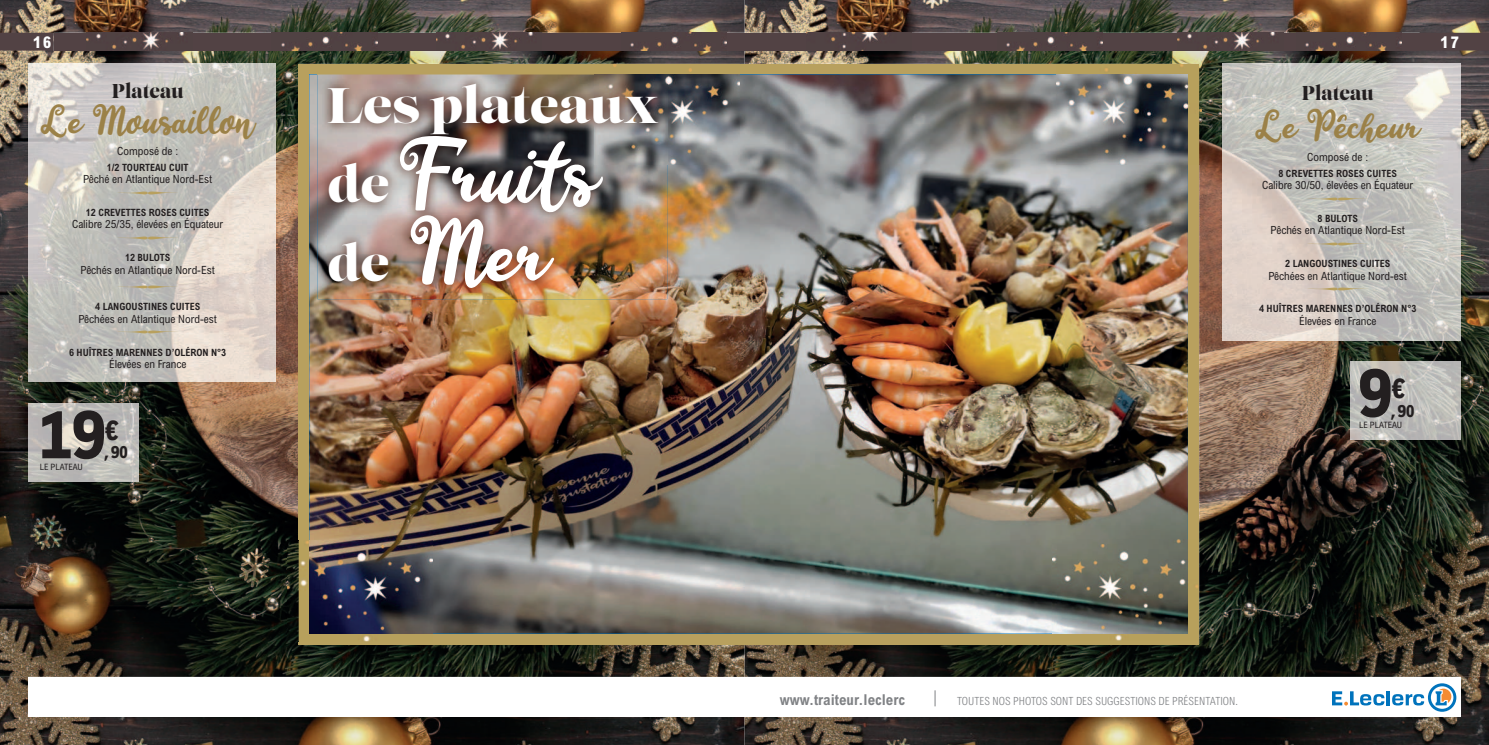
<style>
.page{position:relative;width:1489px;height:745px;background:#fff}
.page>*{position:absolute;margin:0;border:0;box-sizing:border-box;transform-origin:0 0}
.t1{font:90px/78.8px "Happy Sunday";color:#fff}
.t2{font:700 condensed 81.88px "Edouard";color:#231f20}
.t3{font:49.75px "Lust";color:#fff}
.t4{font:40px "Happy Sunday";color:#9b8148}
.t5{font:700 condensed 33.75px "Edouard";color:#231f20}
.t6{font:700 condensed 20.75px "Edouard";color:#231f20}
.t7{font:20px "Lust";color:#231f20;scale:.9 1}
.t8{font:800 condensed 16.25px "Arial MT Pro";color:#fff}
.t9{font:700 condensed 15px "Arial MT Pro";color:#808285}
.t10{font:condensed 11.25px "Arial MT Pro";color:#231f20}
.t11{font:300 condensed 11.25px "Arial MT Pro";color:#808285}
.t12{font:700 condensed 10px "Arial MT Pro";color:#231f20}
.t13{font:condensed 8.75px "Arial MT Pro";color:#231f20}
.s1{font-family:"Lust";font-size:49.75px}
</style>
<div class="page">
<img style="left:0;top:0;width:1488px;height:744px">
<img style="left:28px;top:28px;width:682px;height:688px">
<img style="left:710px;top:28px;width:750px;height:688px">
<hr style="left:1386px;top:690px;width:3px;height:15px;background:#0073bc">
<svg style="left:1331px;top:690px;width:53px;height:15px"></svg>
<div style="left:1427px;top:682px;width:29px;height:29px;background:#fff;border-radius:50%"></div>
<svg style="left:1391px;top:683px;width:65px;height:28px"></svg>
<svg style="left:934px;top:690px;width:1px;height:16px"></svg>
<div style="left:744px;top:33px;width:675px;height:18px;background:#524244"></div>
<div style="left:1419px;top:33px;width:69px;height:18px;background:#524244"></div>
<div style="left:299px;top:64px;width:900px;height:579px;background:#b8a05e"></div>
<img style="left:309px;top:74px;width:878px;height:559px">
<img style="left:1222px;top:64px;width:238px;height:276px">
<img style="left:613px;top:64px;width:126px;height:100px">
<img style="left:29px;top:64px;width:246px;height:317px">
<img style="left:317px;top:73px;width:350px;height:226px">
<svg style="left:1335px;top:114px;width:11px;height:9px"></svg>
<img style="left:28px;top:403px;width:110px;height:78px">
<img style="left:1350px;top:361px;width:110px;height:78px">
<img style="left:287px;top:540px;width:145px;height:101px">
<img style="left:309px;top:540px;width:123px;height:93px">
<img style="left:1105px;top:64px;width:96px;height:100px">
<img style="left:1056px;top:74px;width:131px;height:90px">
<img style="left:1052px;top:539px;width:146px;height:101px">
<img style="left:1052px;top:539px;width:135px;height:94px">
<div style="left:0;top:33px;width:54px;height:18px;background:#524244"></div>
<div style="left:54px;top:33px;width:690px;height:18px;background:#524244"></div>
<img style="left:621px;top:33px;width:105px;height:19px">
<img style="left:272px;top:33px;width:105px;height:19px">
<img style="left:436px;top:33px;width:105px;height:19px">
<img style="left:87px;top:33px;width:105px;height:19px">
<img style="left:997px;top:33px;width:105px;height:19px">
<img style="left:1295px;top:33px;width:106px;height:19px">
<img style="left:1177px;top:33px;width:105px;height:19px">
<img style="left:806px;top:33px;width:105px;height:19px">
<svg style="left:1306px;top:197px;width:62px;height:3px"></svg>
<svg style="left:1306px;top:242px;width:62px;height:3px"></svg>
<svg style="left:1306px;top:287px;width:62px;height:3px"></svg>
<svg style="left:117px;top:191px;width:62px;height:3px"></svg>
<svg style="left:117px;top:236px;width:62px;height:3px"></svg>
<svg style="left:117px;top:286px;width:62px;height:2px"></svg>
<svg style="left:117px;top:331px;width:62px;height:3px"></svg>
<h3 class="t8" style="left:33px;top:33px;width:20px">16</h3>
<h3 class="t7" style="left:112px;top:82px;width:81px">Plateau</h3>
<h3 class="t4" style="left:41px;top:103px;width:215px">Le Mousaillon</h3>
<p class="t10" style="left:117px;top:145px;width:62px">Composé de :</p>
<p class="t12" style="left:107px;top:161px;width:83px">1/2 TOURTEAU CUIT</p>
<p class="t10" style="left:83px;top:173px;width:131px">Pêché en Atlantique Nord-Est</p>
<p class="t12" style="left:86px;top:207px;width:125px">12 CREVETTES ROSES CUITES</p>
<p class="t10" style="left:72px;top:218px;width:153px">Calibre 25/35, élevées en Équateur</p>
<p class="t12" style="left:125px;top:252px;width:47px">12 BULOTS</p>
<p class="t10" style="left:81px;top:263px;width:136px">Pêchés en Atlantique Nord-Est</p>
<p class="t12" style="left:95px;top:301px;width:107px">4 LANGOUSTINES CUITES</p>
<p class="t12" style="left:69px;top:346px;width:159px">6 HUÎTRES MARENNES D’OLÉRON N°3</p>
<p class="t10" style="left:78px;top:312px;width:140px">Pêchées en Atlantique Nord-est</p>
<p class="t10" style="left:109px;top:358px;width:79px">Élevées en France</p>
<h2 class="t2" style="left:40px;top:382px;width:67px">19</h2>
<h3 class="t5" style="left:105px;top:408px;width:15px">€</h3>
<h3 class="t6" style="left:103px;top:438px;width:26px">,90</h3>
<p class="t13" style="left:40px;top:462px;width:45px">LE PLATEAU</p>
<h3 class="t3" style="left:327px;top:83px;width:333px">Les plateaux</h3>
<h1 class="t1" style="left:327px;top:141px;width:272px"><span class="s1">de</span> Fruits <span class="s1">de</span> Mer</h1>
<h3 class="t7" style="left:1301px;top:84px;width:81px">Plateau</h3>
<h3 class="t4" style="left:1255px;top:109px;width:166px">Le Pecheur</h3>
<p class="t10" style="left:1307px;top:151px;width:62px">Composé de :</p>
<p class="t12" style="left:1278px;top:167px;width:120px">8 CREVETTES ROSES CUITES</p>
<p class="t10" style="left:1261px;top:179px;width:153px">Calibre 30/50, élevées en Équateur</p>
<p class="t12" style="left:1317px;top:213px;width:42px">8 BULOTS</p>
<p class="t10" style="left:1270px;top:224px;width:136px">Pêchés en Atlantique Nord-Est</p>
<p class="t12" style="left:1284px;top:258px;width:107px">2 LANGOUSTINES CUITES</p>
<p class="t12" style="left:1258px;top:303px;width:159px">4 HUÎTRES MARENNES D’OLÉRON N°3</p>
<p class="t10" style="left:1268px;top:269px;width:140px">Pêchées en Atlantique Nord-est</p>
<p class="t10" style="left:1298px;top:314px;width:79px">Élevées en France</p>
<h2 class="t2" style="left:1358px;top:340px;width:34px">9</h2>
<h3 class="t5" style="left:1391px;top:366px;width:15px">€</h3>
<h3 class="t6" style="left:1389px;top:397px;width:26px">,90</h3>
<p class="t13" style="left:1358px;top:420px;width:45px">LE PLATEAU</p>
<h3 class="t8" style="left:1440px;top:33px;width:20px">17</h3>
<h3 class="t9" style="left:780px;top:691px;width:126px">www.traiteur.leclerc</h3>
<p class="t11" style="left:957px;top:694px;width:282px">TOUTES NOS PHOTOS SONT DES SUGGESTIONS DE PRÉSENTATION.</p>
</div>
